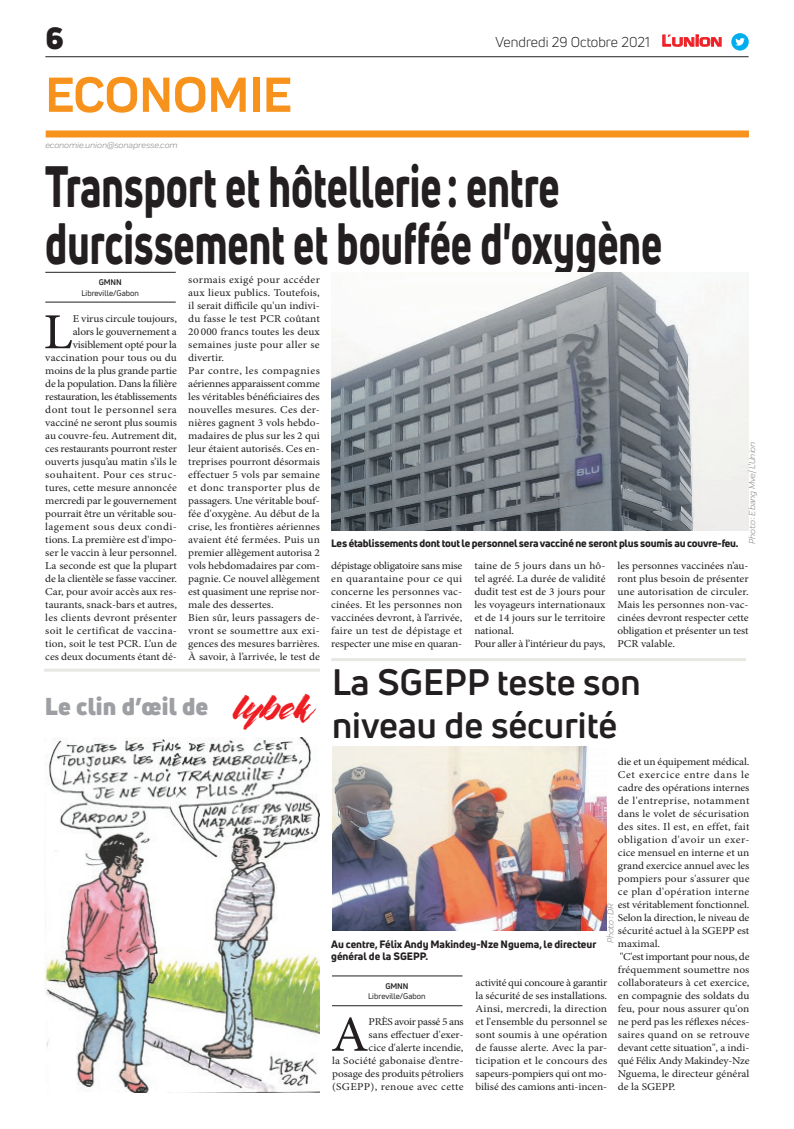
<style>
.page{position:relative;width:794px;height:1129px;background:#fff}
.page>*{position:absolute;margin:0;border:0;box-sizing:border-box;transform-origin:0 0}
.t1{font:800 57px/57px "Uni Neue";color:#231f20;scale:.7 1}
.t2{font:700 51px "Praktika";color:#f7931d}
.t3{font:50.5px "Minion Pro";color:#231f20;scale:1.08 1}
.t4{font:700 36px/43.2px "Uni Neue";color:#231f20}
.t5{font:900 30px "Uni Neue";color:#231f20}
.t6{font:900 23.9px "Uni Neue";letter-spacing:.01em;color:#9e9fa3}
.t7{font:14px "Uni Neue";color:#231f20}
.t8{font:10.5px/13px "Minion Pro";color:#231f20;text-align:justify;scale:1.08 1}
.t9{font:800 10.5px "Uni Neue";letter-spacing:-.02em;color:#231f20}
.t10{font:800 10.5px/12.6px "Uni Neue";color:#231f20}
.t11{font:italic 9px "Praktika";color:#818386}
.t12{font:8px "Uni Neue";color:#231f20}
.t13{font:700 8px "Uni Neue";letter-spacing:-.02em;color:#231f20}
.s1{font-family:"Eurostile";font-weight:600;font-size:14.9px;color:#ee1d23}
.s2{font-family:"Eurostile";font-weight:600;font-size:11.4px;color:#ee1d23}
.s3{font-family:"The Flower City";font-weight:400;font-size:37.7px;color:#ee1d23}
</style>
<div class="page">
<div style="left:46px;top:130px;width:703px;height:7px;background:#f7931d"></div>
<hr style="left:45px;top:56px;width:703px;height:1px;background:#231f20">
<svg style="left:662px;top:34px;width:60px;height:13px"></svg>
<div style="left:731px;top:33px;width:17px;height:18px;background:#00aeef;border-radius:50%"></div>
<svg style="left:735px;top:38px;width:10px;height:8px"></svg>
<hr style="left:44px;top:668px;width:276px;height:3px;background:#e7e8e2">
<img style="left:45px;top:737px;width:275px;height:354px">
<hr style="left:332px;top:1005px;width:130px;height:1px;background:#231f20">
<hr style="left:332px;top:975px;width:130px;height:1px;background:#231f20">
<img style="left:332px;top:746px;width:274px;height:183px">
<hr style="left:331px;top:658px;width:415px;height:3px;background:#e7e8e2">
<hr style="left:45px;top:301px;width:131px;height:1px;background:#231f20">
<hr style="left:45px;top:272px;width:131px;height:1px;background:#231f20">
<img style="left:331px;top:272px;width:417px;height:258px">
<h3 class="t5" style="left:45px;top:17px;width:20px">6</h3>
<h2 class="t2" style="left:45px;top:54px;width:248px">ECONOMIE</h2>
<p class="t11" style="left:45px;top:139px;width:134px">economie.union@sonapresse.com</p>
<h3 class="t7" style="left:495px;top:33px;width:228px">Vendredi 29 Octobre 2021 <span class="s1">L</span><span class="s2">UNION</span></h3>
<h1 class="t1" style="left:45px;top:157px;width:883px">Transport et hôtellerie: entre durcissement et bouffée d'oxygène</h1>
<p class="t13" style="left:99px;top:277px;width:24px">GMNN</p>
<p class="t12" style="left:81px;top:288px;width:59px">Libreville/Gabon</p>
<p class="t8" style="left:188px;top:273px;width:123px;text-align:left">sormais exigé pour accéder aux lieux publics. Toutefois, il serait difficile qu'un indivi&shy;du fasse le test PCR coûtant<br>20 000 francs toutes les deux semaines juste pour aller se divertir.<br>Par contre, les compagnies aériennes apparaissent comme les véritables bénéficiaires des nouvelles mesures. Ces der&shy;nières gagnent 3 vols hebdo&shy;madaires de plus sur les 2 qui leur étaient autorisés. Ces en&shy;treprises pourront désormais effectuer 5 vols par semaine et donc transporter plus de passagers. Une véritable bouf&shy;fée d'oxygène. Au début de la crise, les frontières aériennes avaient été fermées. Puis un premier allègement autorisa 2 vols hebdomadaires par com&shy;pagnie. Ce nouvel allègement est quasiment une reprise nor&shy;male des dessertes.<br>Bien sûr, leurs passagers de&shy;vront se soumettre aux exi&shy;gences des mesures barrières.<br>À savoir, à l’arrivée, le test de</p>
<p class="t8" style="left:45px;top:312px;width:123px;text-align:right">E virus circule toujours,<br>alors le gouvernement a visiblement opté pour la vaccination pour tous ou du moins de la plus grande partie de la population. Dans la filière restauration, les établissements dont tout le personnel sera vacciné ne seront plus soumis au couvre-feu. Autrement dit, ces restaurants pourront rester ouverts jusqu’au matin s’ils le souhaitent. Pour ces struc&shy;tures, cette mesure annoncée mercredi par le gouvernement pourrait être un véritable sou&shy;lagement sous deux condi&shy;tions. La première est d'impo&shy;ser le vaccin à leur personnel.<br>La seconde est que la plupart de la clientèle se fasse vacciner.<br>Car, pour avoir accès aux res&shy;taurants, snack-bars et autres, les clients devront présenter soit le certificat de vaccina&shy;tion, soit le test PCR. L’un de ces deux documents étant dé-</p>
<h3 class="t3" style="left:43px;top:298px;width:29px">L</h3>
<p class="t11" style="left:746px;top:544px;width:104px;rotate:-90deg">Photo : Ebang Mve/ L’Union</p>
<p class="t9" style="left:331px;top:536px;width:409px">Les établissements dont tout le personnel sera vacciné ne seront plus soumis au couvre-feu.</p>
<p class="t8" style="left:331px;top:559px;width:123px">dépistage obligatoire sans mise en quarantaine pour ce qui concerne les personnes vac&shy;cinées. Et les personnes non vaccinées devront, à l’arrivée, faire un test de dépistage et respecter une mise en quaran-</p>
<p class="t8" style="left:474px;top:559px;width:123px;text-align:left">taine de 5 jours dans un hô&shy;tel agréé. La durée de validité dudit test est de 3 jours pour les voyageurs internationaux et de 14 jours sur le territoire national.<br>Pour aller à l’intérieur du pays,</p>
<p class="t8" style="left:617px;top:559px;width:123px">les personnes vaccinées n’au&shy;ront plus besoin de présenter une autorisation de circuler.<br>Mais les personnes non-vac&shy;cinées devront respecter cette obligation et présenter un test PCR valable.</p>
<h3 class="t6" style="left:45px;top:690px;width:266px">Le clin d’œil de <span class="s3">lybek</span></h3>
<h3 class="t4" style="left:332px;top:659px;width:310px">La SGEPP teste son niveau de sécurité</h3>
<p class="t8" style="left:618px;top:754px;width:123px;text-align:left">die et un équipement médical.<br>Cet exercice entre dans le cadre des opérations internes de l'entreprise, notamment dans le volet de sécurisation des sites. Il est, en effet, fait obligation d'avoir un exer&shy;cice mensuel en interne et un grand exercice annuel avec les pompiers pour s'assurer que ce plan d'opération interne est véritablement fonctionnel.<br>Selon la direction, le niveau de sécurité actuel à la SGEPP est maximal.<br>"C'est important pour nous, de fréquemment soumettre nos collaborateurs à cet exercice, en compagnie des soldats du feu, pour nous assurer qu'on ne perd pas les réflexes néces&shy;saires quand on se retrouve devant cette situation", a indi&shy;qué Félix Andy Makindey-Nze<br>Nguema, le directeur général de la SGEPP.</p>
<p class="t11" style="left:604px;top:943px;width:41px;rotate:-90deg">Photo : DR</p>
<p class="t10" style="left:331px;top:937px;width:267px">Au centre, Félix Andy Makindey-Nze Nguema, le directeur général de la SGEPP.</p>
<p class="t8" style="left:475px;top:975px;width:123px">activité qui concoure à garantir la sécurité de ses installations.<br>Ainsi, mercredi, la direction et l'ensemble du personnel se sont soumis à une opération de fausse alerte. Avec la par&shy;ticipation et le concours des sapeurs-pompiers qui ont mo&shy;bilisé des camions anti-incen-</p>
<p class="t13" style="left:385px;top:980px;width:24px">GMNN</p>
<p class="t12" style="left:368px;top:991px;width:59px">Libreville/Gabon</p>
<p class="t8" style="left:332px;top:1014px;width:123px;text-align:right">PRÈS avoir passé 5 ans<br>sans effectuer d'exer-<br>cice d'alerte incendie,<br>la Société gabonaise d’entre&shy;posage des produits pétroliers (SGEPP), renoue avec cette</p>
<h3 class="t3" style="left:331px;top:1000px;width:36px">A</h3>
</div>
